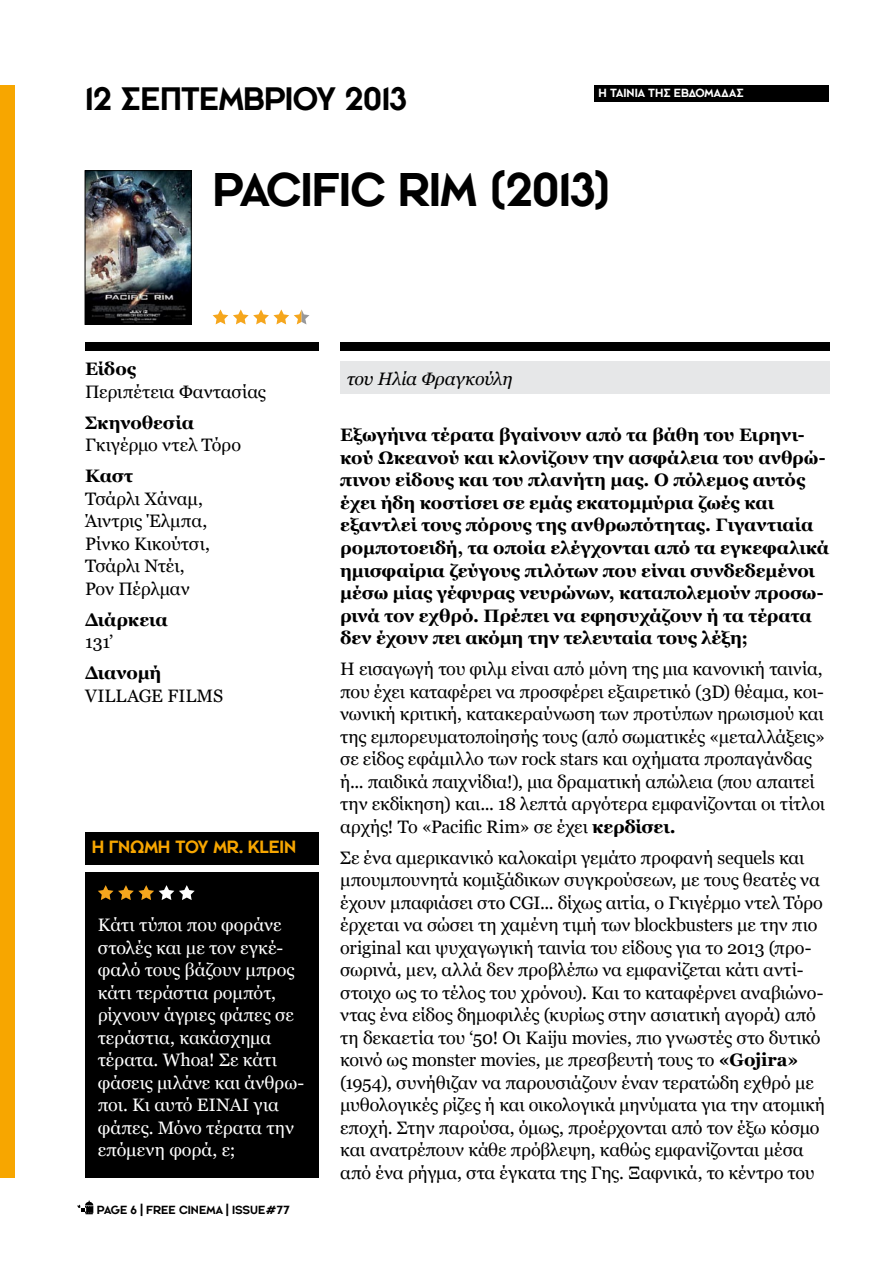
<style>
.page{position:relative;width:893px;height:1263px;background:#fff}
.page>*{position:absolute;margin:0;border:0;box-sizing:border-box;transform-origin:0 0}
.t1{font:48px "F Cinematica";letter-spacing:-.025em;color:#000}
.t2{font:33px "F Cinematica";letter-spacing:-.03em;color:#000}
.t3{font:18px/22.5px "Georgia";letter-spacing:-.01em;color:#000}
.t4{font:700 18px/22.5px "Georgia";color:#000}
.t5{font:18px/22.5px "Georgia";color:#fff}
.t6{font:18px "F Cinematica";letter-spacing:-.025em;color:#f7a600}
.t7{font:italic 18px "Georgia";letter-spacing:-.01em;color:#000}
.t8{font:12px "F Cinematica";letter-spacing:-.01em;color:#000}
.t9{font:12px "F Cinematica";letter-spacing:-.005em;color:#fff}
.s1{font-weight:700}
</style>
<div class="page">
<svg style="left:77px;top:1200px;width:16px;height:14px"></svg>
<div style="left:0;top:85px;width:15px;height:1093px;background:#f7a600"></div>
<img style="left:87px;top:173px;width:102px;height:149px">
<div style="left:85px;top:171px;width:106px;height:153px;border:1px solid #000"></div>
<div style="left:85px;top:832px;width:234px;height:33px;background:#000"></div>
<div style="left:85px;top:872px;width:234px;height:306px;background:#000"></div>
<svg style="left:98px;top:885px;width:97px;height:15px"></svg>
<div style="left:594px;top:85px;width:235px;height:17px;background:#000"></div>
<div style="left:85px;top:342px;width:234px;height:9px;background:#000"></div>
<div style="left:340px;top:342px;width:489px;height:9px;background:#000"></div>
<div style="left:340px;top:362px;width:489px;height:32px;background:#e6e7e8"></div>
<svg style="left:213px;top:309px;width:96px;height:15px"></svg>
<h2 class="t2" style="left:85px;top:80px;width:323px">12 ΣΕΠΤΕΜΒΡΙΟΥ 2013</h2>
<p class="t9" style="left:598px;top:86px;width:147px">H TAINIA TΗΣ ΕΒΔΟΜΑΔΑΣ</p>
<h1 class="t1" style="left:213px;top:161px;width:400px">PACIFIC RIM (2013)</h1>
<p class="t4" style="left:85px;top:358px;width:53px">Είδος</p>
<p class="t3" style="left:85px;top:381px;width:182px">Περιπέτεια Φαντασίας</p>
<p class="t4" style="left:85px;top:411px;width:110px">Σκηνοθεσία</p>
<p class="t3" style="left:85px;top:434px;width:158px">Γκιγέρμο ντελ Τόρο</p>
<p class="t4" style="left:85px;top:465px;width:49px">Καστ</p>
<p class="t3" style="left:85px;top:488px;width:126px">Τσάρλι Χάναμ,<br>Άιντρις Έλμπα,<br>Ρίνκο Κικούτσι,<br>Τσάρλι Ντέι,<br>Ρον Πέρλμαν</p>
<p class="t4" style="left:85px;top:608px;width:84px">Διάρκεια</p>
<p class="t3" style="left:85px;top:631px;width:30px">131’</p>
<p class="t4" style="left:85px;top:662px;width:78px">Διανομή</p>
<p class="t3" style="left:85px;top:685px;width:140px">VILLAGE FILMS</p>
<p class="t6" style="left:92px;top:836px;width:206px">Η ΓΝΩΜΗ ΤΟΥ MR. KLEIN</p>
<p class="t5" style="left:98px;top:914px;width:208px">Κάτι τύποι που φοράνε στολές και με τον εγκέ&shy;φαλό τους βάζουν μπρος κάτι τεράστια ρομπότ, ρίχνουν άγριες φάπες σε τεράστια, κακάσχημα τέρατα. Whoa! Σε κάτι φάσεις μιλάνε και άνθρω&shy;ποι. Κι αυτό ΕΙΝΑΙ για φάπες. Μόνο τέρατα την επόμενη φορά, ε;</p>
<p class="t8" style="left:97px;top:1203px;width:194px">PAGE 6 | FREE CINEMA | ISSUE#77</p>
<p class="t7" style="left:347px;top:367px;width:168px">του Ηλία Φραγκούλη</p>
<p class="t4" style="left:340px;top:424px;width:490px">Εξωγήινα τέρατα βγαίνουν από τα βάθη του Ειρηνι&shy;κού Ωκεανού και κλονίζουν την ασφάλεια του ανθρώ&shy;πινου είδους και του πλανήτη μας. Ο πόλεμος αυτός έχει ήδη κοστίσει σε εμάς εκατομμύρια ζωές και εξαντλεί τους πόρους της ανθρωπότητας. Γιγαντιαία ρομποτοειδή, τα οποία ελέγχονται από τα εγκεφαλικά ημισφαίρια ζεύγους πιλότων που είναι συνδεδεμένοι μέσω μίας γέφυρας νευρώνων, καταπολεμούν προσω&shy;ρινά τον εχθρό. Πρέπει να εφησυχάζουν ή τα τέρατα δεν έχουν πει ακόμη την τελευταία τους λέξη;</p>
<p class="t3" style="left:340px;top:658px;width:487px">Η εισαγωγή του φιλμ είναι από μόνη της μια κανονική ταινία, που έχει καταφέρει να προσφέρει εξαιρετικό (3D) θέαμα, κοι&shy;νωνική κριτική, κατακεραύνωση των προτύπων ηρωισμού και της εμπορευματοποίησής τους (από σωματικές «μεταλλάξεις» σε είδος εφάμιλλο των rock stars και οχήματα προπαγάνδας ή... παιδικά παιχνίδια!), μια δραματική απώλεια (που απαιτεί την εκδίκηση) και... 18 λεπτά αργότερα εμφανίζονται οι τίτλοι αρχής! Το «Pacific Rim» σε έχει <span class="s1">κερδίσει.</span></p>
<p class="t3" style="left:340px;top:846px;width:486px">Σε ένα αμερικανικό καλοκαίρι γεμάτο προφανή sequels και μπουμπουνητά κομιξάδικων συγκρούσεων, με τους θεατές να έχουν μπαφιάσει στο CGI... δίχως αιτία, ο Γκιγέρμο ντελ Τόρο έρχεται να σώσει τη χαμένη τιμή των blockbusters με την πιο original και ψυχαγωγική ταινία του είδους για το 2013 (προ&shy;σωρινά, μεν, αλλά δεν προβλέπω να εμφανίζεται κάτι αντί&shy;στοιχο ως το τέλος του χρόνου). Και το καταφέρνει αναβιώνο&shy;ντας ένα είδος δημοφιλές (κυρίως στην ασιατική αγορά) από τη δεκαετία του ‘50! Οι Kaiju movies, πιο γνωστές στο δυτικό κοινό ως monster movies, με πρεσβευτή τους το <span class="s1">«Gojira» </span>(1954), συνήθιζαν να παρουσιάζουν έναν τερατώδη εχθρό με μυθολογικές ρίζες ή και οικολογικά μηνύματα για την ατομική εποχή. Στην παρούσα, όμως, προέρχονται από τον έξω κόσμο και ανατρέπουν κάθε πρόβλεψη, καθώς εμφανίζονται μέσα από ένα ρήγμα, στα έγκατα της Γης. Ξαφνικά, το κέντρο του</p>
</div>
